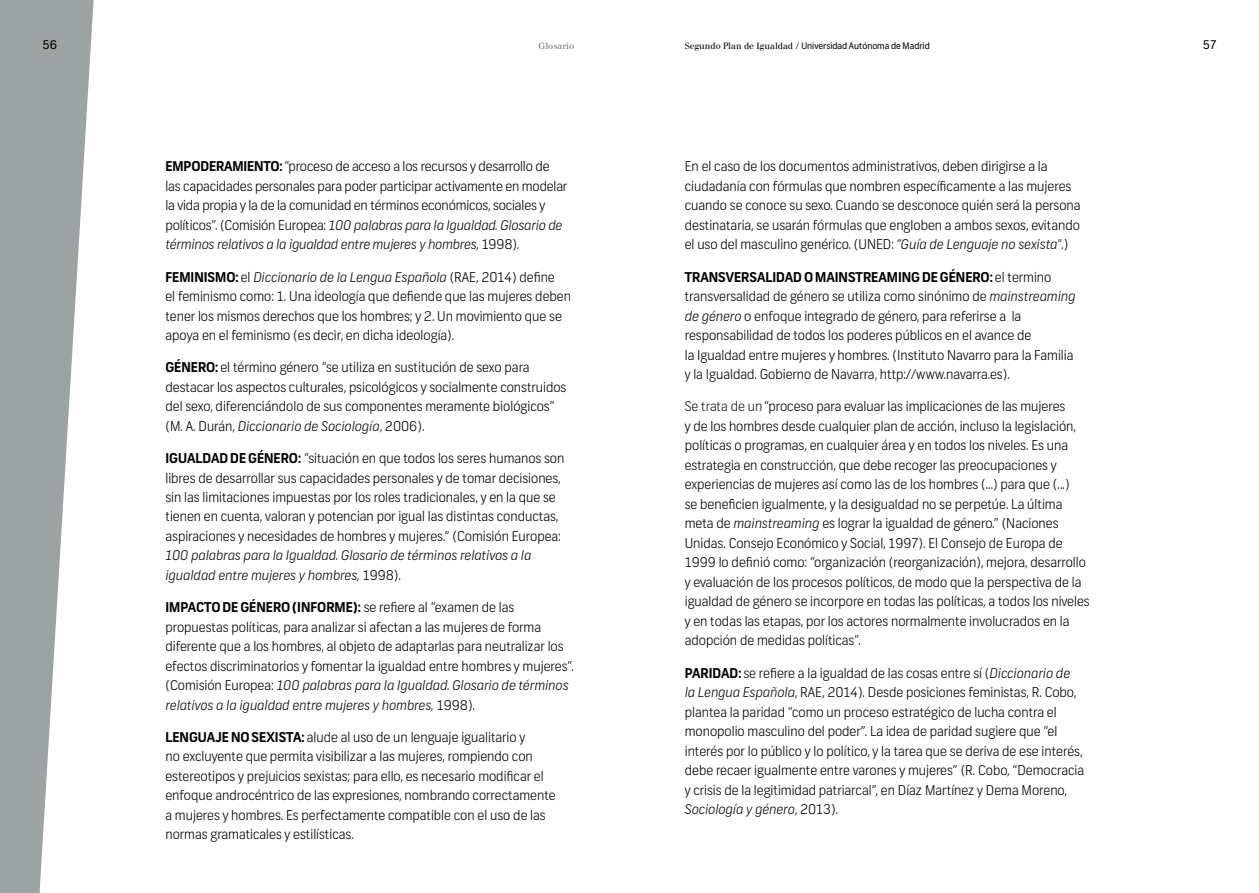
<style>
.page{position:relative;width:1259px;height:893px;background:#fff}
.page>*{position:absolute;margin:0;border:0;box-sizing:border-box;transform-origin:0 0}
.t1{font:300 13.5px/19.5px "Frank";color:#000}
.t2{font:italic 300 13.5px/19.5px "Frank";color:#000}
.t3{font:12px "Frank";color:#000}
.t4{font:9px "Frank";color:#000}
.t5{font:9px "Walbaum";color:#77756f}
.s1{font-family:"Walbaum"}
.s2{font-weight:700}
.s3{font-style:italic}
.s4{font-style:normal}
.s5{color:#1d1a1b}
</style>
<div class="page">
<svg style="left:0;top:0;width:94px;height:893px;fill:#9da2a3"></svg>
<p class="t3" style="left:43px;top:38px;width:16px">56</p>
<p class="t5" style="left:538px;top:41px;width:37px">Glosario</p>
<p class="t4" style="left:685px;top:41px;width:246px"><span class="s1">Segundo Plan de Igualdad /</span> Universidad Autónoma de Madrid</p>
<p class="t3" style="left:1203px;top:38px;width:15px">57</p>
<p class="t1" style="left:165px;top:157px;width:403px"><span class="s2">EMPODERAMIENTO:</span> “proceso de acceso a los recursos y desarrollo de las capacidades personales para poder participar activamente en modelar la vida propia y la de la comunidad en términos económicos, sociales y políticos”. (Comisión Europea: <span class="s3">100 palabras para la Igualdad. Glosario de términos relativos a la igualdad entre mujeres y hombres,</span> 1998).</p>
<p class="t1" style="left:165px;top:267px;width:407px"><span class="s2">FEMINISMO:</span> el <span class="s3">Diccionario de la Lengua Española</span> (RAE, 2014) defne<br>el feminismo como: 1. Una ideología que defende que las mujeres deben tener los mismos derechos que los hombres; y 2. Un movimiento que se apoya en el feminismo (es decir, en dicha ideología).</p>
<p class="t1" style="left:165px;top:358px;width:402px"><span class="s2">GÉNERO:</span> el término género “se utiliza en sustitución de sexo para destacar los aspectos culturales, psicológicos y socialmente construidos del sexo, diferenciándolo de sus componentes meramente biológicos” (M. A. Durán, <span class="s3">Diccionario de Sociología</span>, 2006).</p>
<p class="t1" style="left:165px;top:449px;width:400px"><span class="s2">IGUALDAD DE GÉNERO:</span> “situación en que todos los seres humanos son libres de desarrollar sus capacidades personales y de tomar decisiones, sin las limitaciones impuestas por los roles tradicionales, y en la que se tienen en cuenta, valoran y potencian por igual las distintas conductas, aspiraciones y necesidades de hombres y mujeres.” (Comisión Europea:</p>
<p class="t2" style="left:165px;top:546px;width:367px">100 palabras para la Igualdad. Glosario de términos relativos a la igualdad entre mujeres y hombres, <span class="s4">1998).</span></p>
<p class="t1" style="left:165px;top:598px;width:410px"><span class="s2">IMPACTO DE GÉNERO (INFORME):</span> se refere al “examen de las propuestas políticas, para analizar si afectan a las mujeres de forma diferente que a los hombres, al objeto de adaptarlas para neutralizar los efectos discriminatorios y fomentar la igualdad entre hombres y mujeres”. (Comisión Europea: <span class="s3">100 palabras para la Igualdad. Glosario de términos relativos a la igualdad entre mujeres y hombres,</span> 1998).</p>
<p class="t1" style="left:165px;top:728px;width:392px"><span class="s2">LENGUAJE NO SEXISTA:</span> alude al uso de un lenguaje igualitario y<br>no excluyente que permita visibilizar a las mujeres, rompiendo con estereotipos y prejuicios sexistas; para ello, es necesario modifcar el enfoque androcéntrico de las expresiones, nombrando correctamente a mujeres y hombres. Es perfectamente compatible con el uso de las normas gramaticales y estilísticas.</p>
<p class="t1" style="left:685px;top:157px;width:397px">En el caso de los documentos administrativos, deben dirigirse a la ciudadanía con fórmulas que nombren específcamente a las mujeres cuando se conoce su sexo. Cuando se desconoce quién será la persona destinataria, se usarán fórmulas que engloben a ambos sexos, evitando el uso del masculino genérico. (UNED: <span class="s3">“Guía de Lenguaje no sexista”</span>.)</p>
<p class="t1" style="left:685px;top:267px;width:392px"><span class="s2">TRANSVERSALIDAD O MAINSTREAMING DE GÉNERO:</span> el termino transversalidad de género se utiliza como sinónimo de <span class="s3">mainstreaming de género</span> o enfoque integrado de género, para referirse a la responsabilidad de todos los poderes públicos en el avance de<br>la Igualdad entre mujeres y hombres. (Instituto Navarro para la Familia y la Igualdad. Gobierno de Navarra, http://www.navarra.es).</p>
<p class="t1" style="left:685px;top:397px;width:406px"><span class="s5">Se trata de un</span> “proceso para evaluar las implicaciones de las mujeres<br>y de los hombres desde cualquier plan de acción, incluso la legislación, políticas o programas, en cualquier área y en todos los niveles. Es una estrategia en construcción, que debe recoger las preocupaciones y experiencias de mujeres así como las de los hombres (...) para que (…)<br>se benefcien igualmente, y la desigualdad no se perpetúe. La última meta de <span class="s3">mainstreaming</span> es lograr la igualdad de género.” (Naciones Unidas. Consejo Económico y Social, 1997). El Consejo de Europa de 1999 lo defnió como: “organización (reorganización), mejora, desarrollo y evaluación de los procesos políticos, de modo que la perspectiva de la igualdad de género se incorpore en todas las políticas, a todos los niveles y en todas las etapas, por los actores normalmente involucrados en la adopción de medidas políticas”.</p>
<p class="t1" style="left:685px;top:663px;width:401px"><span class="s2">PARIDAD:</span> se refere a la igualdad de las cosas entre sí (<span class="s3">Diccionario de<br>la Lengua Española</span>, RAE, 2014). Desde posiciones feministas, R. Cobo, plantea la paridad “como un proceso estratégico de lucha contra el monopolio masculino del poder”. La idea de paridad sugiere que “el interés por lo público y lo político, y la tarea que se deriva de ese interés, debe recaer igualmente entre varones y mujeres” (R. Cobo, “Democracia y crisis de la legitimidad patriarcal”, en Díaz Martínez y Dema Moreno, <span class="s3">Sociología y género</span>, 2013).</p>
</div>
